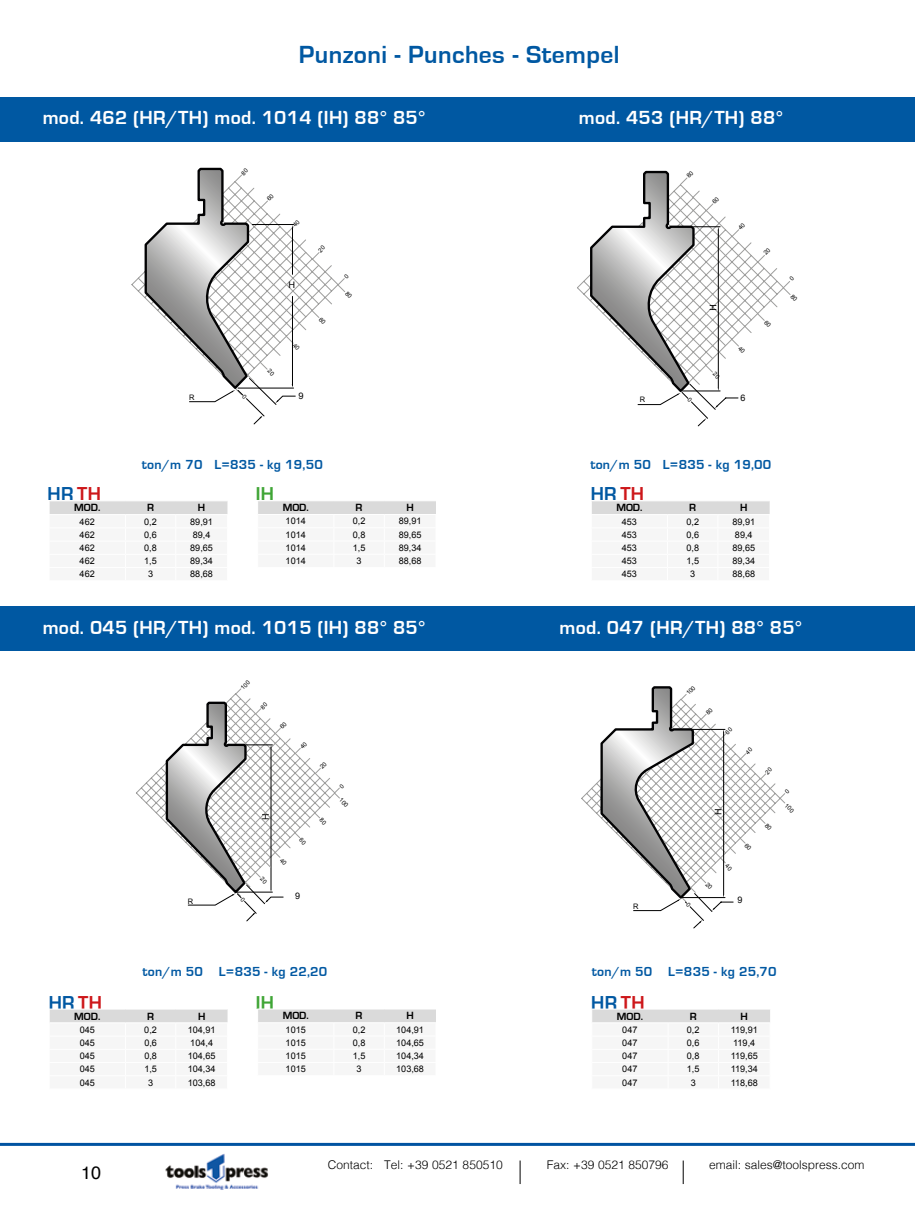
<style>
.page{position:relative;width:915px;height:1212px;background:#fff}
.page>*{position:absolute;margin:0;border:0;box-sizing:border-box;transform-origin:0 0}
.t1{font:700 25.5px "Eurostile";letter-spacing:.015em;color:#0058a2}
.t2{font:700 19.5px "Eurostile";letter-spacing:.015em;color:#fff}
.t3{font:700 19.35px "Eurostile";letter-spacing:.015em;color:#0058a2}
.t4{font:700 19.2px "Eurostile";color:#3fa535}
.t5{font:18px "Helvetica";color:#000}
.t6{font:700 13.5px "Eurostile";letter-spacing:.015em;color:#0058a2}
.t7{font:300 12px "Helvetica";color:#000}
.t8{font:700 10.8px "Eurostile";color:#000}
.t9{font:9.15px "Arial";color:#000}
.t10{font:9px "Arial";color:#000}
.t11{font:7.5px "Arial";color:#000}
.s1{color:#cd171a}
</style>
<div class="page">
<hr style="left:914px;top:97px;width:1px;height:45px;background:#0058a2">
<img style="left:165px;top:1154px;width:103px;height:36px">
<svg style="left:519px;top:1160px;width:1px;height:24px"></svg>
<svg style="left:682px;top:1160px;width:1px;height:24px"></svg>
<div style="left:0;top:97px;width:914px;height:45px;background:#0058a2"></div>
<div style="left:0;top:606px;width:914px;height:44px;background:#0058a2"></div>
<hr style="left:0;top:1143px;width:914px;height:3px;background:#0053a1">
<svg style="left:49px;top:501px;width:179px;height:13px"></svg>
<svg style="left:258px;top:1009px;width:178px;height:14px"></svg>
<svg style="left:258px;top:501px;width:178px;height:13px"></svg>
<svg style="left:592px;top:501px;width:178px;height:13px"></svg>
<svg style="left:49px;top:1009px;width:179px;height:14px"></svg>
<svg style="left:592px;top:1009px;width:178px;height:14px"></svg>
<svg style="left:131px;top:167px;width:214px;height:258px"></svg>
<svg style="left:136px;top:688px;width:204px;height:234px"></svg>
<svg style="left:577px;top:170px;width:214px;height:256px"></svg>
<svg style="left:581px;top:686px;width:205px;height:243px"></svg>
<h1 class="t1" style="left:299px;top:41px;width:322px">Punzoni - Punches - Stempel</h1>
<h2 class="t2" style="left:43px;top:107px;width:384px">mod. 462 (HR/TH) mod. 1014 (IH) 88° 85°</h2>
<p class="t10" style="left:288px;top:279px;width:8px">H</p>
<h2 class="t2" style="left:578px;top:107px;width:205px">mod. 453 (HR/TH) 88°</h2>
<p class="t11" style="left:189px;top:393px;width:7px">R</p>
<p class="t10" style="left:298px;top:390px;width:7px">9</p>
<p class="t10" style="left:740px;top:392px;width:7px">6</p>
<p class="t11" style="left:639px;top:395px;width:7px">R</p>
<h3 class="t6" style="left:142px;top:457px;width:182px">ton/m 70 L=835 - kg 19,50</h3>
<h3 class="t6" style="left:590px;top:457px;width:182px">ton/m 50 L=835 - kg 19,00</h3>
<h3 class="t3" style="left:48px;top:483px;width:55px">HR <span class="s1">TH</span></h3>
<h3 class="t3" style="left:590px;top:483px;width:55px">HR <span class="s1">TH</span></h3>
<h3 class="t4" style="left:255px;top:484px;width:20px">IH</h3>
<p class="t8" style="left:74px;top:502px;width:28px">MOD.</p>
<p class="t8" style="left:147px;top:502px;width:8px">R</p>
<p class="t8" style="left:198px;top:502px;width:9px">H</p>
<p class="t9" style="left:80px;top:515px;width:17px">462</p>
<p class="t9" style="left:144px;top:515px;width:14px">0,2</p>
<p class="t9" style="left:190px;top:515px;width:24px">89,91</p>
<p class="t9" style="left:80px;top:528px;width:17px">462</p>
<p class="t9" style="left:144px;top:528px;width:14px">0,6</p>
<p class="t9" style="left:193px;top:528px;width:19px">89,4</p>
<p class="t9" style="left:80px;top:542px;width:17px">462</p>
<p class="t9" style="left:144px;top:542px;width:14px">0,8</p>
<p class="t9" style="left:190px;top:542px;width:24px">89,65</p>
<p class="t9" style="left:80px;top:555px;width:17px">462</p>
<p class="t9" style="left:144px;top:555px;width:14px">1,5</p>
<p class="t9" style="left:190px;top:555px;width:24px">89,34</p>
<p class="t9" style="left:80px;top:568px;width:17px">462</p>
<p class="t9" style="left:148px;top:568px;width:7px">3</p>
<p class="t9" style="left:190px;top:568px;width:24px">88,68</p>
<p class="t8" style="left:282px;top:502px;width:28px">MOD.</p>
<p class="t8" style="left:355px;top:502px;width:8px">R</p>
<p class="t8" style="left:406px;top:502px;width:9px">H</p>
<p class="t9" style="left:285px;top:515px;width:22px">1014</p>
<p class="t9" style="left:352px;top:515px;width:14px">0,2</p>
<p class="t9" style="left:398px;top:515px;width:24px">89,91</p>
<p class="t9" style="left:285px;top:528px;width:22px">1014</p>
<p class="t9" style="left:352px;top:528px;width:14px">0,8</p>
<p class="t9" style="left:398px;top:528px;width:24px">89,65</p>
<p class="t9" style="left:285px;top:542px;width:22px">1014</p>
<p class="t9" style="left:352px;top:542px;width:14px">1,5</p>
<p class="t9" style="left:398px;top:542px;width:24px">89,34</p>
<p class="t9" style="left:285px;top:555px;width:22px">1014</p>
<p class="t9" style="left:356px;top:555px;width:7px">3</p>
<p class="t9" style="left:398px;top:555px;width:24px">88,68</p>
<p class="t8" style="left:616px;top:502px;width:28px">MOD.</p>
<p class="t8" style="left:689px;top:502px;width:8px">R</p>
<p class="t8" style="left:739px;top:502px;width:9px">H</p>
<p class="t9" style="left:621px;top:515px;width:17px">453</p>
<p class="t9" style="left:686px;top:515px;width:14px">0,2</p>
<p class="t9" style="left:732px;top:515px;width:24px">89,91</p>
<p class="t9" style="left:621px;top:528px;width:17px">453</p>
<p class="t9" style="left:686px;top:528px;width:14px">0,6</p>
<p class="t9" style="left:734px;top:528px;width:19px">89,4</p>
<p class="t9" style="left:621px;top:542px;width:17px">453</p>
<p class="t9" style="left:686px;top:542px;width:14px">0,8</p>
<p class="t9" style="left:732px;top:542px;width:24px">89,65</p>
<p class="t9" style="left:621px;top:555px;width:17px">453</p>
<p class="t9" style="left:686px;top:555px;width:14px">1,5</p>
<p class="t9" style="left:732px;top:555px;width:24px">89,34</p>
<p class="t9" style="left:621px;top:568px;width:17px">453</p>
<p class="t9" style="left:690px;top:568px;width:7px">3</p>
<p class="t9" style="left:732px;top:568px;width:24px">88,68</p>
<h2 class="t2" style="left:43px;top:616px;width:384px">mod. 045 (HR/TH) mod. 1015 (IH) 88° 85°</h2>
<h2 class="t2" style="left:559px;top:616px;width:244px">mod. 047 (HR/TH) 88° 85°</h2>
<p class="t11" style="left:188px;top:896px;width:7px">R</p>
<p class="t10" style="left:295px;top:889px;width:7px">9</p>
<p class="t11" style="left:633px;top:901px;width:7px">R</p>
<p class="t10" style="left:737px;top:894px;width:7px">9</p>
<h3 class="t6" style="left:142px;top:965px;width:186px">ton/m 50 L=835 - kg 22,20</h3>
<h3 class="t6" style="left:591px;top:965px;width:186px">ton/m 50 L=835 - kg 25,70</h3>
<h3 class="t3" style="left:49px;top:992px;width:55px">HR <span class="s1">TH</span></h3>
<h3 class="t3" style="left:591px;top:992px;width:55px">HR <span class="s1">TH</span></h3>
<h3 class="t4" style="left:255px;top:992px;width:20px">IH</h3>
<p class="t8" style="left:74px;top:1010px;width:28px">MOD.</p>
<p class="t8" style="left:147px;top:1010px;width:8px">R</p>
<p class="t8" style="left:198px;top:1010px;width:9px">H</p>
<p class="t9" style="left:80px;top:1023px;width:17px">045</p>
<p class="t9" style="left:144px;top:1023px;width:14px">0,2</p>
<p class="t9" style="left:188px;top:1023px;width:29px">104,91</p>
<p class="t9" style="left:80px;top:1037px;width:17px">045</p>
<p class="t9" style="left:144px;top:1037px;width:14px">0,6</p>
<p class="t9" style="left:190px;top:1037px;width:24px">104,4</p>
<p class="t9" style="left:80px;top:1050px;width:17px">045</p>
<p class="t9" style="left:144px;top:1050px;width:14px">0,8</p>
<p class="t9" style="left:188px;top:1050px;width:29px">104,65</p>
<p class="t9" style="left:80px;top:1063px;width:17px">045</p>
<p class="t9" style="left:144px;top:1063px;width:14px">1,5</p>
<p class="t9" style="left:188px;top:1063px;width:29px">104,34</p>
<p class="t9" style="left:80px;top:1076px;width:17px">045</p>
<p class="t9" style="left:148px;top:1076px;width:7px">3</p>
<p class="t9" style="left:188px;top:1076px;width:29px">103,68</p>
<h3 class="t5" style="left:81px;top:1159px;width:22px">10</h3>
<p class="t8" style="left:282px;top:1010px;width:28px">MOD.</p>
<p class="t8" style="left:355px;top:1010px;width:8px">R</p>
<p class="t8" style="left:406px;top:1010px;width:9px">H</p>
<p class="t9" style="left:285px;top:1023px;width:22px">1015</p>
<p class="t9" style="left:352px;top:1023px;width:14px">0,2</p>
<p class="t9" style="left:396px;top:1023px;width:29px">104,91</p>
<p class="t9" style="left:285px;top:1037px;width:22px">1015</p>
<p class="t9" style="left:352px;top:1037px;width:14px">0,8</p>
<p class="t9" style="left:396px;top:1037px;width:29px">104,65</p>
<p class="t9" style="left:285px;top:1050px;width:22px">1015</p>
<p class="t9" style="left:352px;top:1050px;width:14px">1,5</p>
<p class="t9" style="left:396px;top:1050px;width:29px">104,34</p>
<p class="t9" style="left:285px;top:1063px;width:22px">1015</p>
<p class="t9" style="left:356px;top:1063px;width:7px">3</p>
<p class="t9" style="left:396px;top:1063px;width:29px">103,68</p>
<p class="t8" style="left:616px;top:1010px;width:28px">MOD.</p>
<p class="t8" style="left:689px;top:1010px;width:8px">R</p>
<p class="t8" style="left:740px;top:1010px;width:9px">H</p>
<p class="t9" style="left:622px;top:1023px;width:17px">047</p>
<p class="t9" style="left:686px;top:1023px;width:14px">0,2</p>
<p class="t9" style="left:730px;top:1023px;width:29px">119,91</p>
<p class="t9" style="left:622px;top:1037px;width:17px">047</p>
<p class="t9" style="left:686px;top:1037px;width:14px">0,6</p>
<p class="t9" style="left:733px;top:1037px;width:24px">119,4</p>
<p class="t9" style="left:622px;top:1050px;width:17px">047</p>
<p class="t9" style="left:686px;top:1050px;width:14px">0,8</p>
<p class="t9" style="left:730px;top:1050px;width:29px">119,65</p>
<p class="t9" style="left:622px;top:1063px;width:17px">047</p>
<p class="t9" style="left:686px;top:1063px;width:14px">1,5</p>
<p class="t9" style="left:730px;top:1063px;width:29px">119,34</p>
<p class="t9" style="left:622px;top:1076px;width:17px">047</p>
<p class="t9" style="left:690px;top:1076px;width:7px">3</p>
<p class="t9" style="left:730px;top:1076px;width:29px">118,68</p>
<h3 class="t7" style="left:328px;top:1155px;width:176px">Contact: Tel: +39 0521 850510</h3>
<h3 class="t7" style="left:546px;top:1155px;width:123px">Fax: +39 0521 850796</h3>
<h3 class="t7" style="left:709px;top:1155px;width:157px">email: sales@toolspress.com</h3>
</div>
